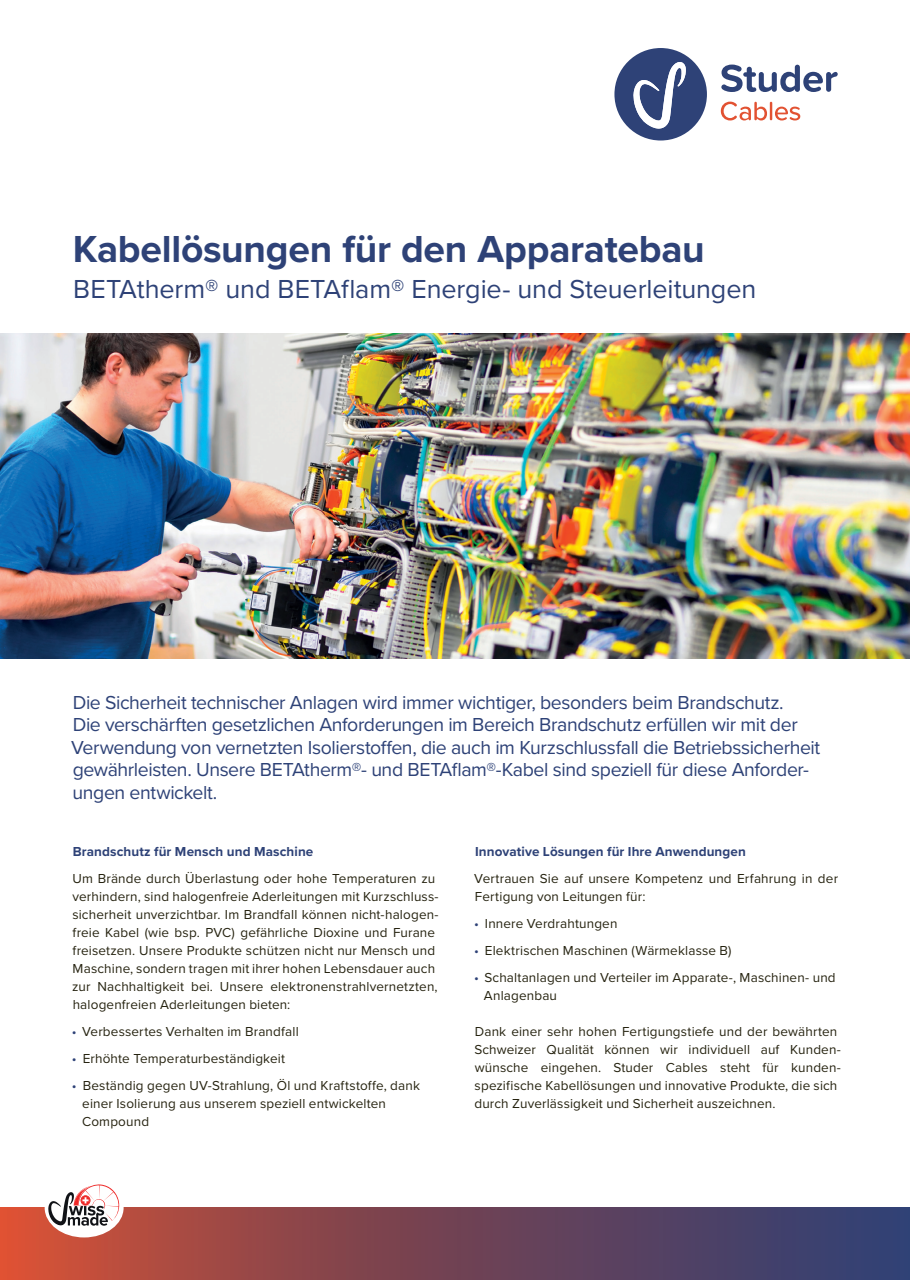
<style>
.page{position:relative;width:910px;height:1280px;background:#fff}
.page>*{position:absolute;margin:0;border:0;box-sizing:border-box;transform-origin:0 0}
.t1{font:700 39px "Proxima Nova";letter-spacing:-.01em;color:#2e4277}
.t2{font:27px "Proxima Nova";letter-spacing:-.005em;color:#2e4277}
.t3{font:19.5px/22.5px "Proxima Nova";letter-spacing:-.02em;color:#2e4277}
.t4{font:13.5px/18px "Proxima Nova";letter-spacing:.01em;color:#262310}
.t5{font:700 13.5px "Proxima Nova";letter-spacing:.005em;color:#2e4277}
.s1{color:#2e4277}
</style>
<div class="page">
<img style="left:0;top:334px;width:910px;height:324px">
<svg style="left:0;top:1208px;width:910px;height:72px;background:#764555"></svg>
<div style="left:45px;top:1178px;width:79px;height:59px;background:#fff;border-radius:50%"></div>
<svg style="left:48px;top:1184px;width:78px;height:42px"></svg>
<svg style="left:721px;top:65px;width:117px;height:27px"></svg>
<svg style="left:721px;top:102px;width:79px;height:18px"></svg>
<svg style="left:614px;top:48px;width:93px;height:93px"></svg>
<h1 class="t1" style="left:73px;top:220px;width:633px">Kabellösungen für den Apparatebau</h1>
<h2 class="t2" style="left:73px;top:269px;width:685px">BETAtherm® und BETAflam® Energie- und Steuerleitungen</h2>
<p class="t3" style="left:71px;top:690px;width:751px">Die Sicherheit technischer Anlagen wird immer wichtiger, besonders beim Brandschutz.<br>Die verschärften gesetzlichen Anforderungen im Bereich Brandschutz erfüllen wir mit der Verwendung von vernetzten Isolierstoffen, die auch im Kurzschlussfall die Betriebssicherheit gewährleisten. Unsere BETAtherm®- und BETAflam®-Kabel sind speziell für diese Anforder&shy;ungen entwickelt.</p>
<p class="t5" style="left:73px;top:841px;width:242px">Brandschutz für Mensch und Maschine</p>
<p class="t4" style="left:72px;top:869px;width:368px">Um Brände durch Überlastung oder hohe Temperaturen zu verhindern, sind halogenfreie Aderleitungen mit Kurzschluss&shy;sicherheit unverzichtbar. Im Brandfall können nicht-halogen&shy;freie Kabel (wie bsp. PVC) gefährliche Dioxine und Furane freisetzen. Unsere Produkte schützen nicht nur Mensch und Maschine, sondern tragen mit ihrer hohen Lebensdauer auch zur Nachhaltigkeit bei. Unsere elektronenstrahlvernetzten, halogenfreien Aderleitungen bieten:</p>
<p class="t4" style="left:72px;top:1022px;width:228px"><span class="s1">•</span> Verbessertes Verhalten im Brandfall</p>
<p class="t4" style="left:72px;top:1049px;width:215px"><span class="s1">•</span> Erhöhte Temperaturbeständigkeit</p>
<p class="t4" style="left:82px;top:1076px;width:339px;text-indent:-10px"><span class="s1">•</span> Beständig gegen UV-Strahlung, Öl und Kraftstoffe, dank einer Isolierung aus unserem speziell entwickelten<br>Compound</p>
<p class="t5" style="left:475px;top:841px;width:272px">Innovative Lösungen für Ihre Anwendungen</p>
<p class="t4" style="left:474px;top:869px;width:365px">Vertrauen Sie auf unsere Kompetenz und Erfahrung in der<br>Fertigung von Leitungen für:</p>
<p class="t4" style="left:474px;top:914px;width:145px"><span class="s1">•</span> Innere Verdrahtungen</p>
<p class="t4" style="left:474px;top:941px;width:259px"><span class="s1">•</span> Elektrischen Maschinen (Wärmeklasse B)</p>
<p class="t4" style="left:484px;top:968px;width:353px;text-indent:-10px"><span class="s1">•</span> Schaltanlagen und Verteiler im Apparate-, Maschinen- und<br>Anlagenbau</p>
<p class="t4" style="left:474px;top:1022px;width:367px">Dank einer sehr hohen Fertigungstiefe und der bewährten Schweizer Qualität können wir individuell auf Kunden&shy;wünsche eingehen. Studer Cables steht für kunden&shy;spezifische Kabellösungen und innovative Produkte, die sich durch Zuverlässigkeit und Sicherheit auszeichnen.</p>
</div>
